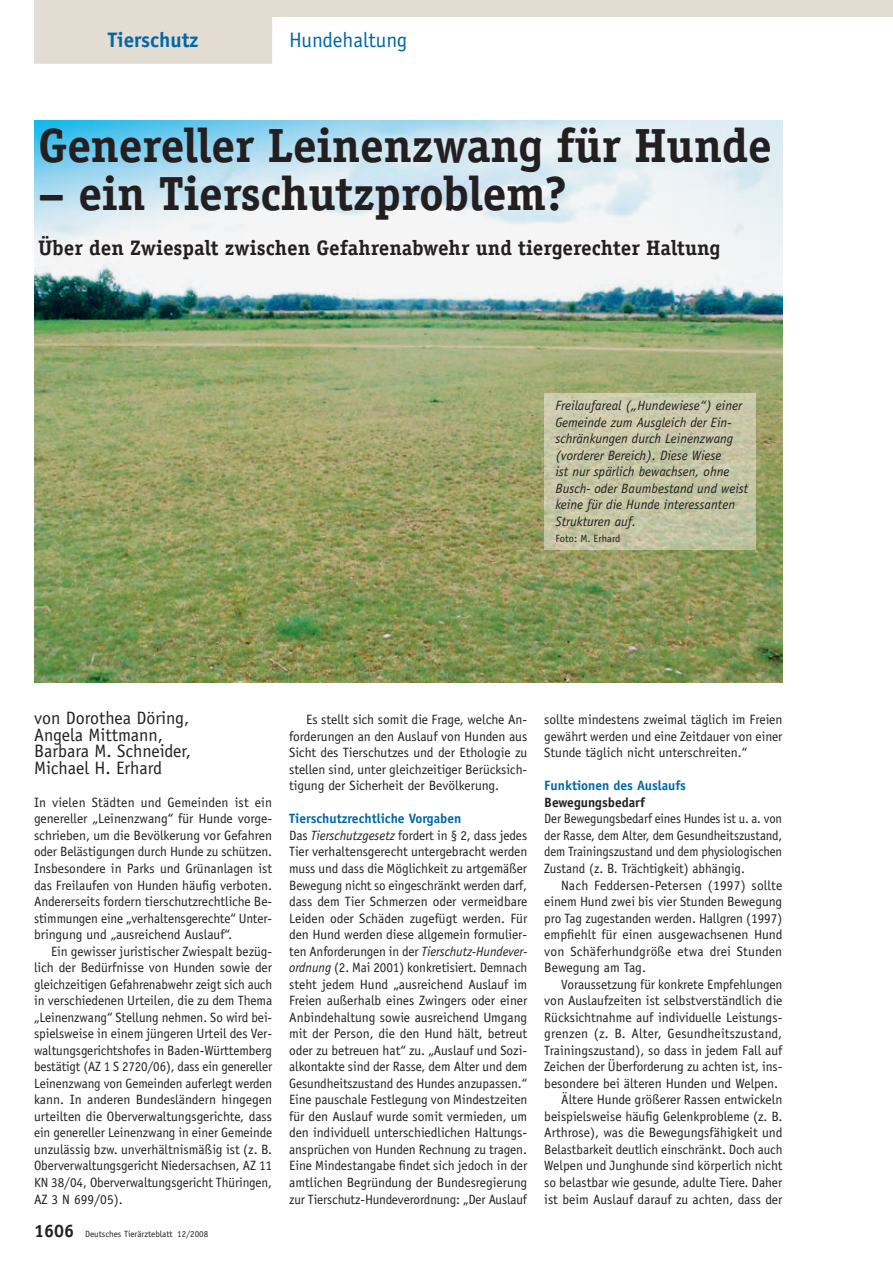
<style>
.page{position:relative;width:893px;height:1263px;background:#fff}
.page>*{position:absolute;margin:0;border:0;box-sizing:border-box;transform-origin:0 0}
.t1{font:700 48px "Officina Serif";letter-spacing:-.01em;color:#231f20}
.t2{font:700 21px "Officina Serif";color:#231f20}
.t3{font:21px "Officina Sans";color:#0068a5}
.t4{font:700 21px "Officina Sans";color:#0068a5}
.t5{font:18px/16.5px "Officina Sans";color:#231f20}
.t6{font:13.5px/16.5px "Officina Sans";color:#231f20;text-align:justify}
.t7{font:italic 13.5px/16.5px "Officina Sans";color:#231f20}
.t8{font:13.5px/16.5px "Officina Sans";color:#231f20;text-align:justify;scale:.94 1}
.t9{font:700 13.5px "Officina Sans";color:#0068a5}
.t10{font:700 13.5px "Officina Sans";color:#231f20}
.t11{font:10.5px "Officina Sans";color:#231f20}
.t12{font:9px "Officina Sans";color:#231f20}
.s1{font-weight:700;font-size:18px}
.s2{font-weight:700;color:#0068a5}
.s3{font-style:italic}
</style>
<div class="page">
<img style="left:34px;top:120px;width:748px;height:562px">
<img style="left:544px;top:394px;width:211px;height:156px">
<svg style="left:34px;top:0;width:859px;height:64px"></svg>
<h2 class="t4" style="left:108px;top:27px;width:92px">Tierschutz</h2>
<h2 class="t3" style="left:289px;top:27px;width:120px">Hundehaltung</h2>
<h1 class="t1" style="left:38px;top:116px;width:735px">Genereller Leinenzwang für Hunde</h1>
<h1 class="t1" style="left:38px;top:164px;width:530px">– ein Tierschutzproblem?</h1>
<h2 class="t2" style="left:38px;top:235px;width:684px">Über den Zwiespalt zwischen Gefahrenabwehr und tiergerechter Haltung</h2>
<p class="t7" style="left:555px;top:397px;width:194px">Freilaufareal („Hundewiese“) einer<br>Gemeinde zum Ausgleich der Ein&shy;schränkungen durch Leinenzwang (vorderer Bereich). Diese Wiese<br>ist nur spärlich bewachsen, ohne<br>Busch- oder Baumbestand und weist keine für die Hunde interessanten<br>Strukturen auf.</p>
<p class="t11" style="left:555px;top:533px;width:66px">Foto: M. Erhard</p>
<h3 class="t5" style="left:34px;top:710px;width:159px">von Dorothea Döring,<br>Angela Mittmann,<br>Barbara M. Schneider,<br>Michael H. Erhard</h3>
<p class="t6" style="left:34px;top:794px;width:240px">In vielen Städten und Gemeinden ist ein genereller „Leinenzwang“ für Hunde vorge&shy;schrieben, um die Bevölkerung vor Gefahren oder Belästigungen durch Hunde zu schützen.<br>Insbesondere in Parks und Grünanlagen ist das Freilaufen von Hunden häufig verboten.<br>Andererseits fordern tierschutzrechtliche Be&shy;stimmungen eine „verhaltensgerechte“ Unter&shy;bringung und „ausreichend Auslauf“.</p>
<p class="t6" style="left:34px;top:943px;width:240px;text-indent:17px">Ein gewisser juristischer Zwiespalt bezüg&shy;lich der Bedürfnisse von Hunden sowie der gleichzeitigen Gefahrenabwehr zeigt sich auch in verschiedenen Urteilen, die zu dem Thema „Leinenzwang“ Stellung nehmen. So wird bei&shy;spielsweise in einem jüngeren Urteil des Ver&shy;waltungsgerichtshofes in Baden-Württemberg bestätigt (AZ 1 S 2720/06), dass ein genereller Leinenzwang von Gemeinden auferlegt werden kann. In anderen Bundesländern hingegen urteilten die Oberverwaltungsgerichte, dass ein genereller Leinenzwang in einer Gemeinde unzulässig bzw. unverhältnismäßig ist (z. B.<br>Oberverwaltungsgericht Niedersachsen, AZ 11<br>KN 38/04, Oberverwaltungsgericht Thüringen, AZ 3 N 699/05).</p>
<p class="t12" style="left:34px;top:1228px;width:176px"><span class="s1">1606</span> Deutsches Tierärzteblatt 12/2008</p>
<p class="t6" style="left:289px;top:711px;width:240px;text-indent:17px">Es stellt sich somit die Frage, welche An&shy;forderungen an den Auslauf von Hunden aus Sicht des Tierschutzes und der Ethologie zu stellen sind, unter gleichzeitiger Berücksich&shy;tigung der Sicherheit der Bevölkerung.</p>
<p class="t6" style="left:289px;top:811px;width:240px;text-align:left"><span class="s2">Tierschutzrechtliche Vorgaben<br></span>Das <span class="s3">Tierschutzgesetz</span> fordert in § 2, dass jedes Tier verhaltensgerecht untergebracht werden muss und dass die Möglichkeit zu artgemäßer Bewegung nicht so eingeschränkt werden darf, dass dem Tier Schmerzen oder vermeidbare Leiden oder Schäden zugefügt werden. Für den Hund werden diese allgemein formulier&shy;ten Anforderungen in der <span class="s3">Tierschutz-Hundever&shy;ordnung</span> (2. Mai 2001) konkretisiert. Demnach steht jedem Hund „ausreichend Auslauf im Freien außerhalb eines Zwingers oder einer Anbindehaltung sowie ausreichend Umgang mit der Person, die den Hund hält, betreut oder zu betreuen hat“ zu. „Auslauf und Sozi&shy;alkontakte sind der Rasse, dem Alter und dem Gesundheitszustand des Hundes anzupassen.“ Eine pauschale Festlegung von Mindestzeiten für den Auslauf wurde somit vermieden, um den individuell unterschiedlichen Haltungs&shy;ansprüchen von Hunden Rechnung zu tragen.<br>Eine Mindestangabe findet sich jedoch in der amtlichen Begründung der Bundesregierung zur Tierschutz-Hundeverordnung: „Der Auslauf</p>
<p class="t6" style="left:544px;top:711px;width:240px">sollte mindestens zweimal täglich im Freien gewährt werden und eine Zeitdauer von einer Stunde täglich nicht unterschreiten.“</p>
<p class="t9" style="left:544px;top:777px;width:143px">Funktionen des Auslaufs</p>
<p class="t10" style="left:544px;top:794px;width:102px">Bewegungsbedarf</p>
<p class="t8" style="left:544px;top:811px;width:255px">Der Bewegungsbedarf eines Hundes ist u. a. von der Rasse, dem Alter, dem Gesundheitszustand, dem Trainingszustand und dem physiologischen Zustand (z. B. Trächtigkeit) abhängig.</p>
<p class="t6" style="left:544px;top:877px;width:240px;text-indent:17px">Nach Feddersen-Petersen (1997) sollte einem Hund zwei bis vier Stunden Bewegung pro Tag zugestanden werden. Hallgren (1997) empfiehlt für einen ausgewachsenen Hund von Schäferhundgröße etwa drei Stunden Bewegung am Tag.</p>
<p class="t6" style="left:561px;top:976px;width:223px">Voraussetzung für konkrete Empfehlungen</p>
<p class="t6" style="left:544px;top:992px;width:240px">von Auslaufzeiten ist selbstverständlich die</p>
<p class="t6" style="left:544px;top:1009px;width:240px">Rücksichtnahme auf individuelle Leistungs-</p>
<p class="t6" style="left:544px;top:1025px;width:239px">grenzen (z. B. Alter, Gesundheitszustand,</p>
<p class="t6" style="left:544px;top:1042px;width:240px">Trainingszustand), so dass in jedem Fall auf</p>
<p class="t6" style="left:544px;top:1058px;width:240px">Zeichen der Überforderung zu achten ist, ins-</p>
<p class="t6" style="left:544px;top:1075px;width:235px">besondere bei älteren Hunden und Welpen.</p>
<p class="t6" style="left:561px;top:1091px;width:223px">Ältere Hunde größerer Rassen entwickeln</p>
<p class="t6" style="left:544px;top:1108px;width:240px">beispielsweise häufig Gelenkprobleme (z. B.</p>
<p class="t6" style="left:544px;top:1124px;width:240px">Arthrose), was die Bewegungsfähigkeit und</p>
<p class="t6" style="left:544px;top:1141px;width:240px">Belastbarkeit deutlich einschränkt. Doch auch</p>
<p class="t6" style="left:544px;top:1158px;width:240px">Welpen und Junghunde sind körperlich nicht</p>
<p class="t6" style="left:544px;top:1174px;width:239px">so belastbar wie gesunde, adulte Tiere. Daher</p>
<p class="t6" style="left:544px;top:1191px;width:240px">ist beim Auslauf darauf zu achten, dass der</p>
</div>
